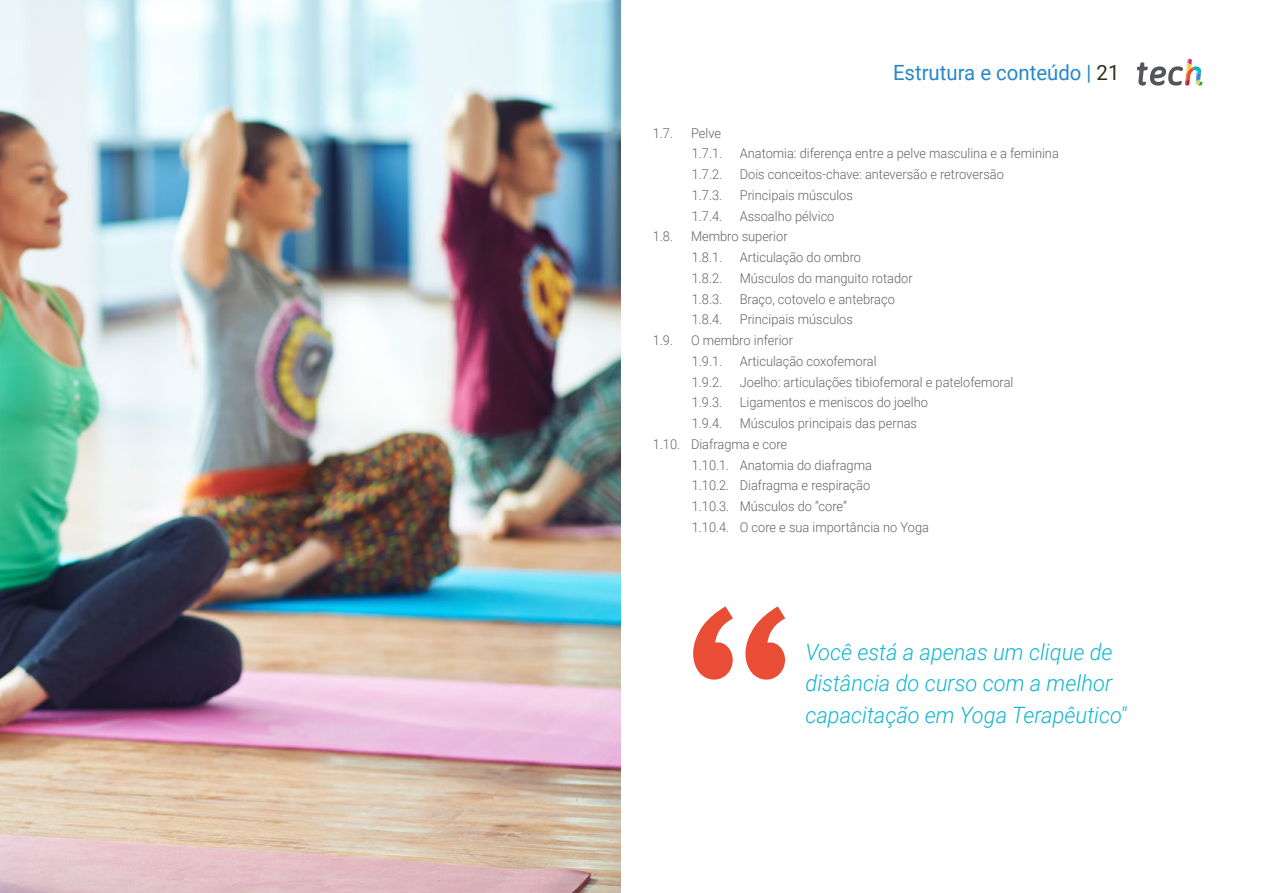
<style>
.page{position:relative;width:1263px;height:893px;background:#fff}
.page>*{position:absolute;margin:0;border:0;box-sizing:border-box;transform-origin:0 0}
.t1{font:italic 300 22.5px/31.5px "Roboto";color:#0fb6cf}
.t2{font:21px "Roboto";color:#2488c9}
.t3{font:300 13.5px/20.7px "Roboto";color:#61646a;scale:.95 1}
.s1{color:#312e20}
</style>
<div class="page">
<svg style="left:1137px;top:59px;width:65px;height:27px"></svg>
<img style="left:0;top:0;width:621px;height:893px">
<svg style="left:693px;top:606px;width:92px;height:74px"></svg>
<p class="t3" style="left:653px;top:122px;width:23px">1.7.</p>
<p class="t3" style="left:691px;top:122px;width:34px">Pelve<br>1.7.1.</p>
<h2 class="t2" style="left:893px;top:57px;width:228px">Estrutura e conteúdo | <span class="s1">21</span></h2>
<p class="t3" style="left:740px;top:143px;width:337px">Anatomia: diferença entre a pelve masculina e a feminina</p>
<p class="t3" style="left:692px;top:164px;width:34px">1.7.2.</p>
<p class="t3" style="left:740px;top:164px;width:279px">Dois conceitos-chave: anteversão e retroversão</p>
<p class="t3" style="left:692px;top:184px;width:34px">1.7.3.</p>
<p class="t3" style="left:740px;top:184px;width:121px">Principais músculos</p>
<p class="t3" style="left:692px;top:205px;width:34px">1.7.4.</p>
<p class="t3" style="left:740px;top:205px;width:101px">Assoalho pélvico</p>
<p class="t3" style="left:653px;top:226px;width:23px">1.8.</p>
<p class="t3" style="left:691px;top:226px;width:103px">Membro superior<br>1.8.1.</p>
<p class="t3" style="left:740px;top:247px;width:129px">Articulação do ombro</p>
<p class="t3" style="left:692px;top:267px;width:34px">1.8.2.</p>
<p class="t3" style="left:740px;top:267px;width:184px">Músculos do manguito rotador</p>
<p class="t3" style="left:692px;top:288px;width:34px">1.8.3.</p>
<p class="t3" style="left:740px;top:288px;width:165px">Braço, cotovelo e antebraço</p>
<p class="t3" style="left:692px;top:309px;width:34px">1.8.4.</p>
<p class="t3" style="left:740px;top:309px;width:121px">Principais músculos</p>
<p class="t3" style="left:653px;top:330px;width:23px">1.9.</p>
<p class="t3" style="left:691px;top:330px;width:109px">O membro inferior<br>1.9.1.</p>
<p class="t3" style="left:740px;top:350px;width:146px">Articulação coxofemoral</p>
<p class="t3" style="left:692px;top:371px;width:34px">1.9.2.</p>
<p class="t3" style="left:740px;top:371px;width:290px">Joelho: articulações tibiofemoral e patelofemoral</p>
<p class="t3" style="left:692px;top:392px;width:34px">1.9.3.</p>
<p class="t3" style="left:740px;top:392px;width:200px">Ligamentos e meniscos do joelho</p>
<p class="t3" style="left:692px;top:413px;width:34px">1.9.4.</p>
<p class="t3" style="left:740px;top:413px;width:188px">Músculos principais das pernas</p>
<p class="t3" style="left:653px;top:433px;width:143px">1.10. Diafragma e core</p>
<p class="t3" style="left:692px;top:454px;width:191px">1.10.1. Anatomia do diafragma</p>
<p class="t3" style="left:692px;top:475px;width:189px">1.10.2. Diafragma e respiração</p>
<p class="t3" style="left:692px;top:496px;width:165px">1.10.3. Músculos do “core”</p>
<p class="t3" style="left:692px;top:516px;width:251px">1.10.4. O core e sua importância no Yoga</p>
<h1 class="t1" style="left:805px;top:635px;width:323px">Você está a apenas um clique de distância do curso com a melhor capacitação em Yoga Terapêutico"</h1>
</div>
